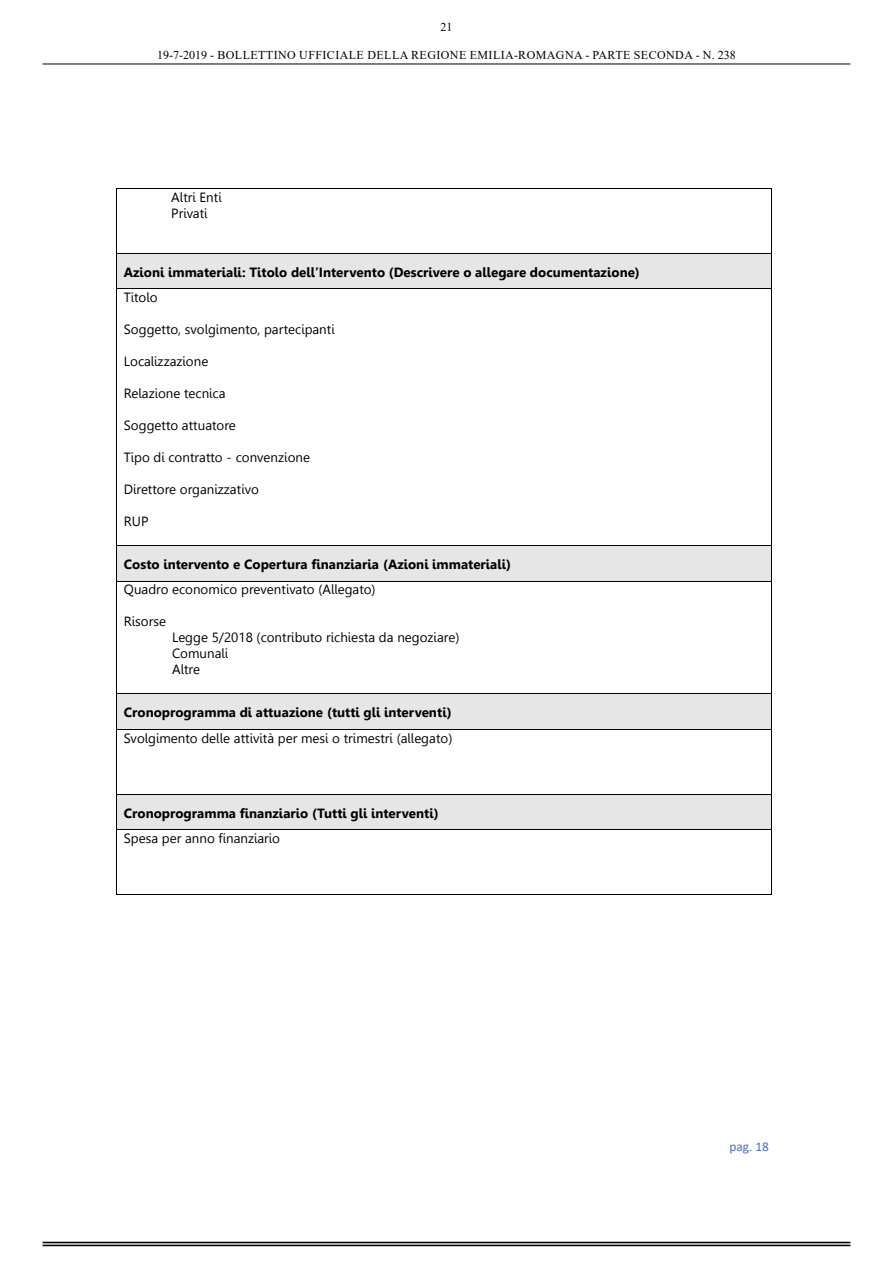
<style>
.page{position:relative;width:893px;height:1263px;background:#fff}
.page>*{position:absolute;margin:0;border:0;box-sizing:border-box;transform-origin:0 0}
.t1{font:13.35px/16px "Leelawadee";color:#000}
.t2{font:700 13.35px "Leelawadee";color:#000}
.t3{font:13.35px "Calibri";color:#4472c4}
.t4{font:12px "Times New Roman";letter-spacing:.035em;color:#000}
</style>
<div class="page">
<hr style="left:43px;top:64px;width:807px;height:1px;background:#000">
<hr style="left:117px;top:188px;width:654px;height:1px;background:#000">
<hr style="left:116px;top:189px;width:1px;height:64px;background:#000">
<hr style="left:771px;top:189px;width:1px;height:64px;background:#000">
<div style="left:117px;top:254px;width:654px;height:35px;background:#e7e6e6"></div>
<hr style="left:117px;top:253px;width:654px;height:1px;background:#000">
<hr style="left:116px;top:254px;width:1px;height:35px;background:#000">
<hr style="left:771px;top:254px;width:1px;height:35px;background:#000">
<hr style="left:117px;top:289px;width:654px;height:1px;background:#000">
<hr style="left:116px;top:289px;width:1px;height:256px;background:#000">
<hr style="left:771px;top:289px;width:1px;height:256px;background:#000">
<div style="left:117px;top:546px;width:654px;height:35px;background:#e7e6e6"></div>
<hr style="left:117px;top:545px;width:654px;height:1px;background:#000">
<hr style="left:116px;top:546px;width:1px;height:35px;background:#000">
<hr style="left:771px;top:546px;width:1px;height:35px;background:#000">
<hr style="left:117px;top:581px;width:654px;height:1px;background:#000">
<hr style="left:116px;top:581px;width:1px;height:112px;background:#000">
<hr style="left:771px;top:581px;width:1px;height:112px;background:#000">
<div style="left:117px;top:694px;width:654px;height:35px;background:#e7e6e6"></div>
<hr style="left:117px;top:693px;width:654px;height:1px;background:#000">
<hr style="left:116px;top:694px;width:1px;height:35px;background:#000">
<hr style="left:771px;top:694px;width:1px;height:35px;background:#000">
<hr style="left:117px;top:729px;width:654px;height:1px;background:#000">
<hr style="left:116px;top:730px;width:1px;height:64px;background:#000">
<hr style="left:771px;top:730px;width:1px;height:64px;background:#000">
<div style="left:117px;top:794px;width:654px;height:35px;background:#e7e6e6"></div>
<hr style="left:117px;top:794px;width:654px;height:1px;background:#000">
<hr style="left:116px;top:794px;width:1px;height:35px;background:#000">
<hr style="left:771px;top:794px;width:1px;height:35px;background:#000">
<hr style="left:117px;top:829px;width:654px;height:1px;background:#000">
<hr style="left:116px;top:830px;width:1px;height:64px;background:#000">
<hr style="left:117px;top:894px;width:654px;height:1px;background:#000">
<hr style="left:771px;top:830px;width:1px;height:64px;background:#000">
<hr style="left:43px;top:1242px;width:807px;height:1px;background:#000">
<hr style="left:43px;top:1245px;width:807px;height:1px;background:#000">
<p class="t4" style="left:440px;top:19px;width:13px">21</p>
<p class="t4" style="left:157px;top:47px;width:494px">19-7-2019 - BOLLETTINO UFFICIALE DELLA REGIONE EMILIA-ROMAGNA - PARTE SECONDA</p>
<p class="t4" style="left:696px;top:47px;width:42px">- N. 238</p>
<p class="t1" style="left:171px;top:189px;width:52px">Altri Enti<br>Privati</p>
<p class="t2" style="left:124px;top:264px;width:517px">Azioni immateriali: Titolo dell’Intervento (Descrivere o allegare documentazione)</p>
<p class="t1" style="left:124px;top:289px;width:35px">Titolo</p>
<p class="t1" style="left:124px;top:321px;width:212px">Soggetto, svolgimento, partecipanti</p>
<p class="t1" style="left:124px;top:353px;width:86px">Localizzazione</p>
<p class="t1" style="left:124px;top:385px;width:103px">Relazione tecnica</p>
<p class="t1" style="left:124px;top:417px;width:114px">Soggetto attuatore</p>
<p class="t1" style="left:124px;top:449px;width:188px">Tipo di contratto - convenzione</p>
<p class="t1" style="left:124px;top:482px;width:136px">Direttore organizzativo</p>
<p class="t1" style="left:124px;top:514px;width:26px">RUP</p>
<p class="t2" style="left:124px;top:557px;width:389px">Costo intervento e Copertura finanziaria (Azioni immateriali)</p>
<p class="t1" style="left:124px;top:582px;width:253px">Quadro economico preventivato (Allegato)</p>
<p class="t1" style="left:124px;top:614px;width:44px">Risorse</p>
<p class="t1" style="left:172px;top:630px;width:289px">Legge 5/2018 (contributo richiesta da negoziare)<br>Comunali<br>Altre</p>
<p class="t2" style="left:124px;top:705px;width:329px">Cronoprogramma di attuazione (tutti gli interventi)</p>
<p class="t1" style="left:124px;top:730px;width:330px">Svolgimento delle attività per mesi o trimestri (allegato)</p>
<p class="t2" style="left:124px;top:805px;width:316px">Cronoprogramma finanziario (Tutti gli interventi)</p>
<p class="t1" style="left:124px;top:830px;width:158px">Spesa per anno finanziario</p>
<p class="t3" style="left:729px;top:1137px;width:41px">pag. 18</p>
</div>
